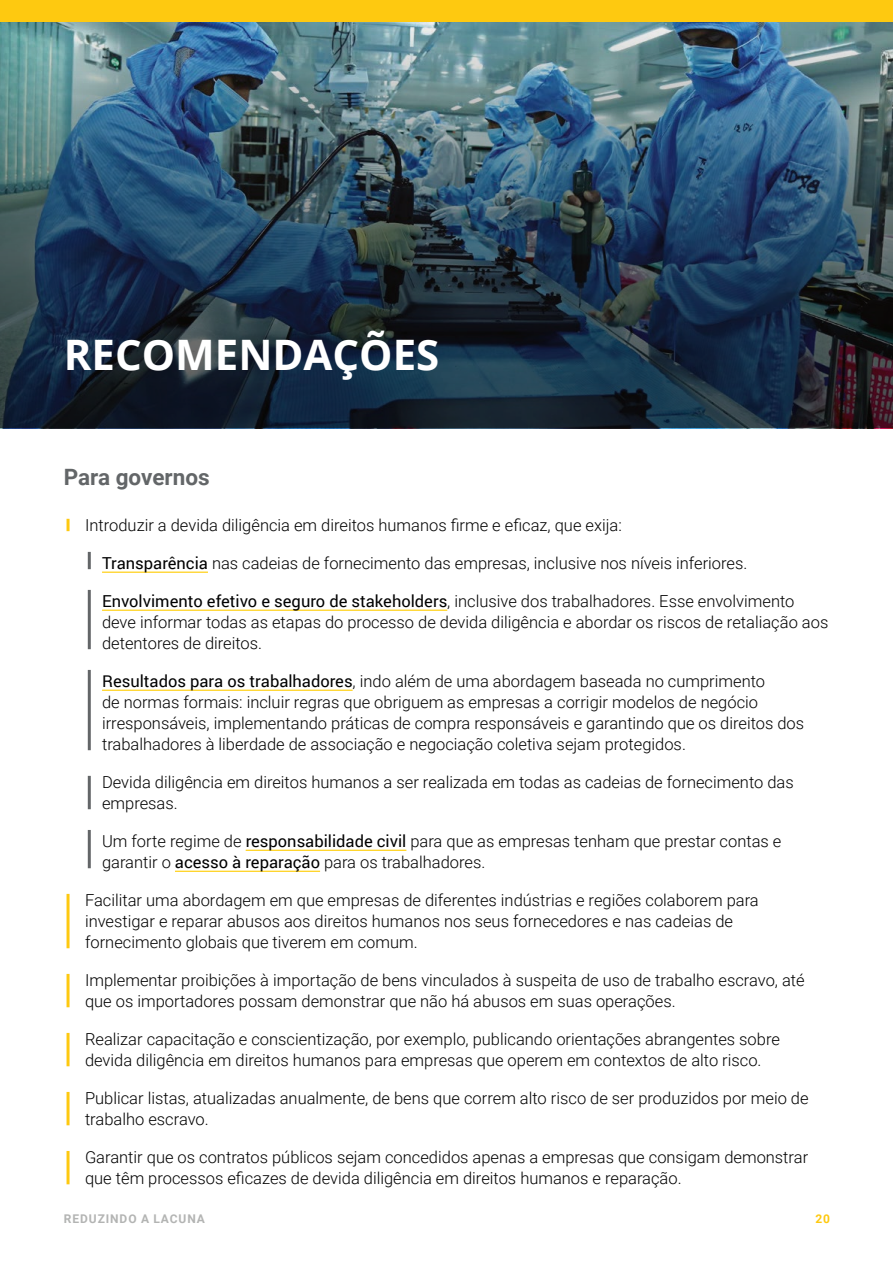
<style>
.page{position:relative;width:893px;height:1263px;background:#fff}
.page>*{position:absolute;margin:0;border:0;box-sizing:border-box;transform-origin:0 0}
.t1{font:700 42px "Open Sans";color:#fff}
.t2{font:700 22.5px "Roboto";color:#636668}
.t3{font:300 16.5px/21px "Roboto";color:#000}
.t4{font:700 12px "Roboto";letter-spacing:.075em;color:#b3b4b3}
.t5{font:700 12px "Roboto";color:#fec910}
.s1{font-weight:400}
</style>
<div class="page">
<img style="left:0;top:21px;width:893px;height:407px">
<div style="left:0;top:0;width:893px;height:21px;background:#fec910"></div>
<svg style="left:67px;top:519px;width:3px;height:12px"></svg>
<hr style="left:88px;top:552px;width:3px;height:17px;background:#636668">
<hr style="left:102px;top:572px;width:106px;height:1px;background:#fc0">
<hr style="left:88px;top:590px;width:3px;height:59px;background:#636668">
<hr style="left:102px;top:610px;width:345px;height:1px;background:#fc0">
<hr style="left:88px;top:670px;width:3px;height:80px;background:#636668">
<hr style="left:102px;top:690px;width:251px;height:1px;background:#fc0">
<hr style="left:88px;top:776px;width:3px;height:33px;background:#636668">
<hr style="left:88px;top:830px;width:3px;height:38px;background:#636668">
<hr style="left:246px;top:850px;width:160px;height:1px;background:#fc0">
<hr style="left:175px;top:871px;width:145px;height:1px;background:#fc0">
<hr style="left:67px;top:894px;width:3px;height:54px;background:#fec910">
<hr style="left:67px;top:974px;width:3px;height:33px;background:#fec910">
<hr style="left:67px;top:1033px;width:3px;height:33px;background:#fec910">
<hr style="left:67px;top:1092px;width:3px;height:33px;background:#fec910">
<hr style="left:67px;top:1151px;width:3px;height:33px;background:#fec910">
<h1 class="t1" style="left:64px;top:325px;width:377px">RECOMENDAÇÕES</h1>
<h2 class="t2" style="left:64px;top:461px;width:147px">Para governos</h2>
<p class="t3" style="left:85px;top:514px;width:538px">Introduzir a devida diligência em direitos humanos firme e eficaz, que exija:</p>
<p class="t3" style="left:102px;top:552px;width:647px"><span class="s1">Transparência</span> nas cadeias de fornecimento das empresas, inclusive nos níveis inferiores.</p>
<p class="t3" style="left:102px;top:590px;width:728px"><span class="s1">Envolvimento efetivo e seguro de stakeholders</span>, inclusive dos trabalhadores. Esse envolvimento deve informar todas as etapas do processo de devida diligência e abordar os riscos de retaliação aos detentores de direitos.</p>
<p class="t3" style="left:102px;top:670px;width:704px"><span class="s1">Resultados para os trabalhadores</span>, indo além de uma abordagem baseada no cumprimento<br>de normas formais: incluir regras que obriguem as empresas a corrigir modelos de negócio irresponsáveis, implementando práticas de compra responsáveis e garantindo que os direitos dos trabalhadores à liberdade de associação e negociação coletiva sejam protegidos.</p>
<p class="t3" style="left:102px;top:771px;width:693px">Devida diligência em direitos humanos a ser realizada em todas as cadeias de fornecimento das empresas.</p>
<p class="t3" style="left:102px;top:830px;width:681px">Um forte regime de <span class="s1">responsabilidade civil</span> para que as empresas tenham que prestar contas e garantir o <span class="s1">acesso à reparação</span> para os trabalhadores.</p>
<p class="t3" style="left:85px;top:889px;width:675px">Facilitar uma abordagem em que empresas de diferentes indústrias e regiões colaborem para investigar e reparar abusos aos direitos humanos nos seus fornecedores e nas cadeias de fornecimento globais que tiverem em comum.</p>
<p class="t3" style="left:85px;top:969px;width:721px">Implementar proibições à importação de bens vinculados à suspeita de uso de trabalho escravo, até que os importadores possam demonstrar que não há abusos em suas operações.</p>
<p class="t3" style="left:85px;top:1028px;width:696px">Realizar capacitação e conscientização, por exemplo, publicando orientações abrangentes sobre devida diligência em direitos humanos para empresas que operem em contextos de alto risco.</p>
<p class="t3" style="left:85px;top:1087px;width:725px">Publicar listas, atualizadas anualmente, de bens que correm alto risco de ser produzidos por meio de trabalho escravo.</p>
<p class="t3" style="left:85px;top:1146px;width:725px">Garantir que os contratos públicos sejam concedidos apenas a empresas que consigam demonstrar que têm processos eficazes de devida diligência em direitos humanos e reparação.</p>
<p class="t4" style="left:64px;top:1210px;width:142px">REDUZINDO A LACUNA</p>
<p class="t5" style="left:815px;top:1210px;width:16px">20</p>
</div>
